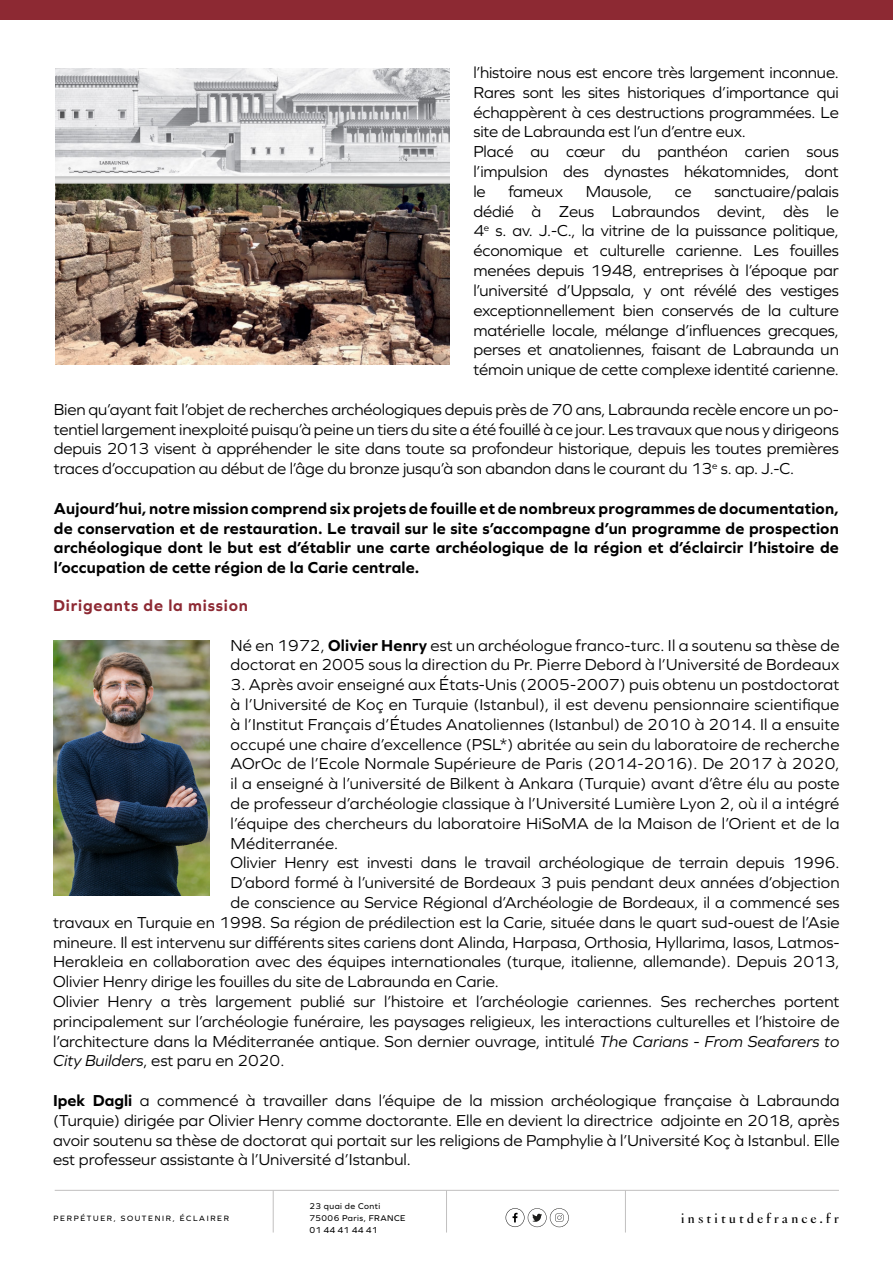
<style>
.page{position:relative;width:893px;height:1263px;background:#fff}
.page>*{position:absolute;margin:0;border:0;box-sizing:border-box;transform-origin:0 0}
.t1{font:16.5px/19.8px "Graphie";color:#000;text-align:justify}
.t2{font:700 16.5px/19.8px "Graphie";letter-spacing:.01em;color:#000;text-align:justify}
.t3{font:700 16.5px "Graphie";letter-spacing:.05em;color:#8d2933}
.t4{font:13.35px "Institut De France";letter-spacing:.22em;color:#000}
.t5{font:9px "Graphie";letter-spacing:.02em;color:#000}
.t6{font:8.7px/12.5px "Graphie";letter-spacing:.05em;color:#000}
.t7{font:7.95px "Graphie";letter-spacing:.2em;color:#000}
.s1{font-weight:700}
.s2{font-style:italic}
</style>
<div class="page">
<hr style="left:446px;top:1190px;width:1px;height:42px;background:#c1c0c0">
<hr style="left:625px;top:1190px;width:1px;height:42px;background:#c1c0c0">
<hr style="left:273px;top:1190px;width:1px;height:42px;background:#c1c0c0">
<hr style="left:55px;top:1190px;width:784px;height:1px;background:#c1c0c0">
<svg style="left:506px;top:1208px;width:63px;height:19px"></svg>
<div style="left:0;top:0;width:893px;height:19px;background:#8d2933"></div>
<img style="left:53px;top:641px;width:156px;height:255px">
<img style="left:55px;top:69px;width:394px;height:295px">
<p class="t1" style="left:473px;top:62px;width:367px;text-align:left">l’histoire nous est encore très largement inconnue.<br>Rares sont les sites historiques d’importance qui échappèrent à ces destructions programmées. Le site de Labraunda est l’un d’entre eux.<br>Placé au cœur du panthéon carien sous l’impulsion des dynastes hékatomnides, dont le</p>
<p class="t1" style="left:508px;top:181px;width:56px">fameux</p>
<p class="t1" style="left:586px;top:181px;width:68px">Mausole,</p>
<p class="t1" style="left:675px;top:181px;width:19px">ce</p>
<p class="t1" style="left:473px;top:181px;width:367px;text-indent:241px">sanctuaire/palais dédié à Zeus Labraundos devint, dès le 4<sup>e</sup> s. av. J.-C., la vitrine de la puissance politique, économique et culturelle carienne. Les fouilles menées depuis 1948, entreprises à l’époque par l’université d’Uppsala, y ont révélé des vestiges exceptionnellement bien conservés de la culture matérielle locale, mélange d’influences grecques, perses et anatoliennes, faisant de Labraunda un témoin unique de cette complexe identité carienne.</p>
<p class="t1" style="left:54px;top:399px;width:786px">Bien qu’ayant fait l’objet de recherches archéologiques depuis près de 70 ans, Labraunda recèle encore un po&shy;tentiel largement inexploité puisqu’à peine un tiers du site a été fouillé à ce jour. Les travaux que nous y dirigeons depuis 2013 visent à appréhender le site dans toute sa profondeur historique, depuis les toutes premières traces d’occupation au début de l’âge du bronze jusqu’à son abandon dans le courant du 13<sup>e</sup> s. ap. J.-C.</p>
<p class="t2" style="left:54px;top:498px;width:786px">Aujourd’hui, notre mission comprend six projets de fouille et de nombreux programmes de documentation, de conservation et de restauration. Le travail sur le site s’accompagne d’un programme de prospection archéologique dont le but est d’établir une carte archéologique de la région et d’éclaircir l’histoire de l’occupation de cette région de la Carie centrale.</p>
<p class="t3" style="left:53px;top:596px;width:196px">Dirigeants de la mission</p>
<p class="t1" style="left:231px;top:635px;width:610px">Né en 1972, <span class="s1">Olivier Henry</span> est un archéologue franco-turc. Il a soutenu sa thèse de doctorat en 2005 sous la direction du Pr. Pierre Debord à l’Université de Bordeaux</p>
<p class="t1" style="left:231px;top:674px;width:610px">3. Après avoir enseigné aux États-Unis (2005-2007) puis obtenu un postdoctorat</p>
<p class="t1" style="left:231px;top:694px;width:610px">à l’Université de Koç en Turquie (Istanbul), il est devenu pensionnaire scientifique</p>
<p class="t1" style="left:231px;top:714px;width:610px">à l’Institut Français d’Études Anatoliennes (Istanbul) de 2010 à 2014. Il a ensuite</p>
<p class="t1" style="left:231px;top:734px;width:610px">occupé une chaire d’excellence (PSL*) abritée au sein du laboratoire de recherche</p>
<p class="t1" style="left:231px;top:753px;width:610px">AOrOc de l’Ecole Normale Supérieure de Paris (2014-2016). De 2017 à 2020,</p>
<p class="t1" style="left:231px;top:773px;width:611px">il a enseigné à l’université de Bilkent à Ankara (Turquie) avant d’être élu au poste</p>
<p class="t1" style="left:231px;top:793px;width:610px">de professeur d’archéologie classique à l’Université Lumière Lyon 2, où il a intégré</p>
<p class="t1" style="left:231px;top:813px;width:611px">l’équipe des chercheurs du laboratoire HiSoMA de la Maison de l’Orient et de la</p>
<p class="t1" style="left:231px;top:833px;width:109px">Méditerranée.</p>
<p class="t1" style="left:231px;top:852px;width:610px">Olivier Henry est investi dans le travail archéologique de terrain depuis 1996.</p>
<p class="t1" style="left:231px;top:872px;width:610px">D’abord formé à l’université de Bordeaux 3 puis pendant deux années d’objection</p>
<p class="t1" style="left:231px;top:892px;width:610px">de conscience au Service Régional d’Archéologie de Bordeaux, il a commencé ses</p>
<p class="t1" style="left:53px;top:912px;width:788px">travaux en Turquie en 1998. Sa région de prédilection est la Carie, située dans le quart sud-ouest de l’Asie</p>
<p class="t1" style="left:53px;top:932px;width:788px">mineure. Il est intervenu sur différents sites cariens dont Alinda, Harpasa, Orthosia, Hyllarima, Iasos, Latmos-</p>
<p class="t1" style="left:53px;top:951px;width:788px">Herakleia en collaboration avec des équipes internationales (turque, italienne, allemande). Depuis 2013,</p>
<p class="t1" style="left:53px;top:971px;width:447px">Olivier Henry dirige les fouilles du site de Labraunda en Carie.</p>
<p class="t1" style="left:53px;top:991px;width:788px">Olivier Henry a très largement publié sur l’histoire et l’archéologie cariennes. Ses recherches portent</p>
<p class="t1" style="left:53px;top:1011px;width:788px">principalement sur l’archéologie funéraire, les paysages religieux, les interactions culturelles et l’histoire de</p>
<p class="t1" style="left:53px;top:1031px;width:788px">l’architecture dans la Méditerranée antique. Son dernier ouvrage, intitulé <span class="s2">The Carians - From Seafarers to</span></p>
<p class="t1" style="left:53px;top:1050px;width:233px"><span class="s2">City Builders</span>, est paru en 2020.</p>
<p class="t1" style="left:53px;top:1090px;width:788px"><span class="s1">Ipek Dagli</span> a commencé à travailler dans l’équipe de la mission archéologique française à Labraunda (Turquie) dirigée par Olivier Henry comme doctorante. Elle en devient la directrice adjointe en 2018, après avoir soutenu sa thèse de doctorat qui portait sur les religions de Pamphylie à l’Université Koç à Istanbul. Elle est professeur assistante à l’Université d’Istanbul.</p>
<p class="t6" style="left:309px;top:1199px;width:98px">23 quai de Conti<br>75006 Paris, FRANCE</p>
<p class="t5" style="left:309px;top:1225px;width:70px">01 44 41 44 41</p>
<p class="t7" style="left:54px;top:1213px;width:177px">PERPÉTUER, SOUTENIR, ÉCLAIRER</p>
<p class="t4" style="left:681px;top:1209px;width:159px">institutdefrance.fr</p>
</div>
